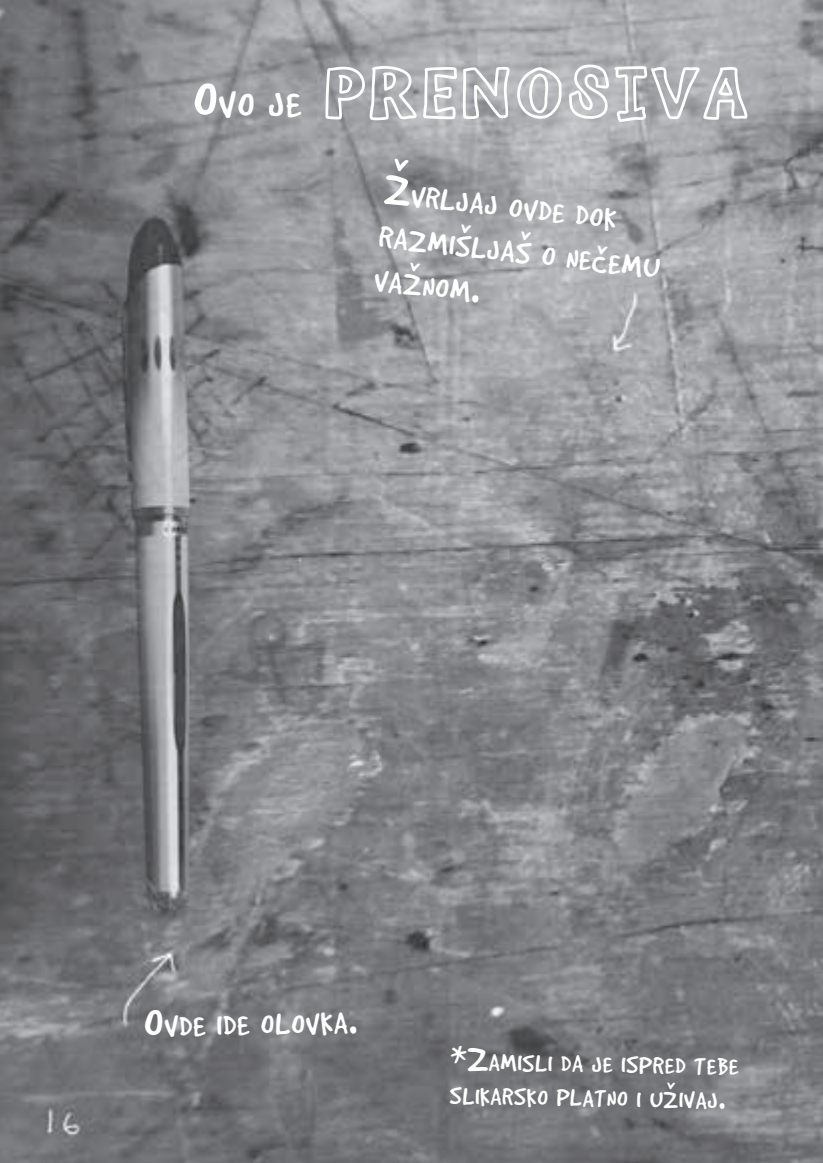
<style>
.page{position:relative;width:823px;height:1163px;background:#fff}
.page>*{position:absolute;margin:0;border:0;box-sizing:border-box;transform-origin:0 0}
.t1{font:70px "Mix Outline";letter-spacing:.025em;color:#fff}
.t2{font:33.6px/43.6px "Good Dog";color:#fff}
.t3{font:26.6px/34px "Good Dog";color:#fff}
.s1{font-family:"Good Dog";font-size:60px}
.s2{font-family:"Good Dog";font-size:42px}
.s3{font-size:48px}
.s4{font-size:38px}
</style>
<div class="page">
<img style="left:0;top:0;width:822px;height:1162px">
<svg style="left:383px;top:157px;width:31px;height:49px;background:#929396"></svg>
<svg style="left:471px;top:295px;width:7px;height:8px"></svg>
<h1 class="t1" style="left:193px;top:33px;width:555px"><span class="s1">O</span><span class="s2">vo je</span> PRENOSIVA</h1>
<p class="t2" style="left:386px;top:170px;width:283px;text-indent:28px;rotate:6deg">vrljaj ovde dok razmišljaš o nečemu važnom</p>
<p class="t2" style="left:143px;top:1002px;width:214px;rotate:-1deg"><span class="s3">O</span>vde ide olovka<span class="s3">.</span></p>
<p class="t3" style="left:451px;top:1042px;width:289px;rotate:1deg"><span class="s4">*Z</span>amisli da je ispred tebe slikarsko platno i uživaj<span class="s4">.</span></p>
</div>
